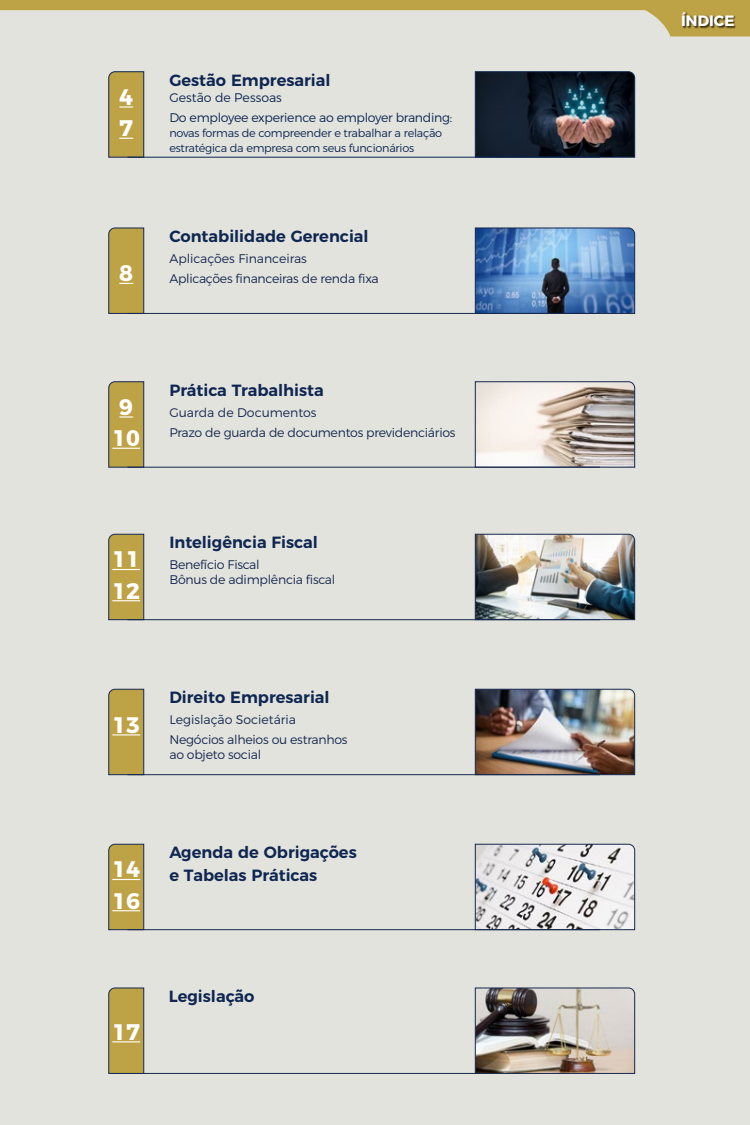
<style>
.page{position:relative;width:750px;height:1125px;background:#e2e3dd}
.page>*{position:absolute;margin:0;border:0;box-sizing:border-box;transform-origin:0 0}
.t1{font:700 22.5px/31.2px "Montserrat";color:#fff}
.t2{font:600 16.25px/22.5px "Montserrat";color:#0e2651}
.t3{font:700 15px "Montserrat";color:#fff}
.t4{font:300 12.5px/20px "Montserrat";letter-spacing:-.02em;color:#162850}
.t5{font:300 12.5px/20px "Montserrat";letter-spacing:-.02em;color:#0b2650}
.t6{font:300 12.5px/15px "Montserrat";letter-spacing:-.02em;color:#172950}
.t7{font:300 11.25px/15px "Montserrat";letter-spacing:-.02em;color:#0b2650}
</style>
<div class="page">
<svg style="left:0;top:0;width:750px;height:36px"></svg>
<div style="left:682px;top:12px;width:55px;height:17px;background:#000;opacity:.75"></div>
<hr style="left:112px;top:1073px;width:364px;height:1px;background:#162850">
<img style="left:475px;top:71px;width:160px;height:87px">
<svg style="left:108px;top:71px;width:36px;height:87px;background:#b39c4a"></svg>
<hr style="left:128px;top:157px;width:472px;height:1px;background:#0b2650">
<svg style="left:475px;top:227px;width:160px;height:87px;background:#5c86b8"></svg>
<svg style="left:108px;top:227px;width:36px;height:87px;background:#b39c49"></svg>
<hr style="left:128px;top:313px;width:472px;height:1px;background:#162850">
<svg style="left:475px;top:381px;width:160px;height:87px;background:#cdc4be"></svg>
<svg style="left:108px;top:381px;width:36px;height:87px;background:#b49c4b"></svg>
<hr style="left:128px;top:467px;width:472px;height:1px;background:#162850">
<img style="left:475px;top:534px;width:160px;height:86px">
<svg style="left:108px;top:534px;width:36px;height:86px;background:#b59d4b"></svg>
<hr style="left:128px;top:619px;width:472px;height:1px;background:#162850">
<img style="left:475px;top:689px;width:160px;height:86px">
<svg style="left:108px;top:689px;width:36px;height:86px;background:#b49c4a"></svg>
<hr style="left:128px;top:774px;width:472px;height:1px;background:#162850">
<svg style="left:475px;top:844px;width:160px;height:86px"></svg>
<svg style="left:108px;top:844px;width:36px;height:86px;background:#b59d4b"></svg>
<hr style="left:128px;top:929px;width:472px;height:1px;background:#162850">
<img style="left:475px;top:987px;width:160px;height:87px">
<svg style="left:108px;top:987px;width:36px;height:87px;background:#b39c4a"></svg>
<h1 class="t1" style="left:119px;top:79px;width:15px">4<br>7</h1>
<h1 class="t1" style="left:119px;top:256px;width:15px">8</h1>
<h2 class="t2" style="left:169px;top:67px;width:163px">Gestão Empresarial</h2>
<p class="t5" style="left:169px;top:87px;width:285px">Gestão de Pessoas<br>Do employee experience ao employer branding:</p>
<p class="t7" style="left:169px;top:125px;width:274px">novas formas de compreender e trabalhar a relação estratégica da empresa com seus funcionários</p>
<h2 class="t2" style="left:169px;top:224px;width:201px">Contabilidade Gerencial</h2>
<p class="t4" style="left:169px;top:248px;width:211px">Aplicações Financeiras<br>Aplicações financeiras de renda fixa</p>
<h1 class="t1" style="left:112px;top:389px;width:29px;text-align:center">9<br>10</h1>
<h2 class="t2" style="left:169px;top:377px;width:156px">Prática Trabalhista</h2>
<p class="t4" style="left:169px;top:402px;width:288px">Guarda de Documentos<br>Prazo de guarda de documentos previdenciários</p>
<h1 class="t1" style="left:112px;top:542px;width:29px">11<br>12</h1>
<h2 class="t2" style="left:169px;top:530px;width:150px">Inteligência Fiscal</h2>
<p class="t6" style="left:169px;top:557px;width:167px">Benefício Fiscal<br>Bônus de adimplência fiscal</p>
<h1 class="t1" style="left:112px;top:707px;width:29px">13</h1>
<h2 class="t2" style="left:169px;top:685px;width:162px">Direito Empresarial</h2>
<p class="t4" style="left:169px;top:710px;width:180px">Legislação Societária<br>Negócios alheios ou estranhos</p>
<p class="t4" style="left:169px;top:745px;width:93px">ao objeto social</p>
<h1 class="t1" style="left:112px;top:852px;width:29px">14<br>16</h1>
<h2 class="t2" style="left:169px;top:840px;width:189px">Agenda de Obrigações e Tabelas Práticas</h2>
<h1 class="t1" style="left:112px;top:1014px;width:29px">17</h1>
<h2 class="t2" style="left:169px;top:984px;width:87px">Legislação</h2>
<p class="t3" style="left:681px;top:8px;width:55px">ÍNDICE</p>
</div>
